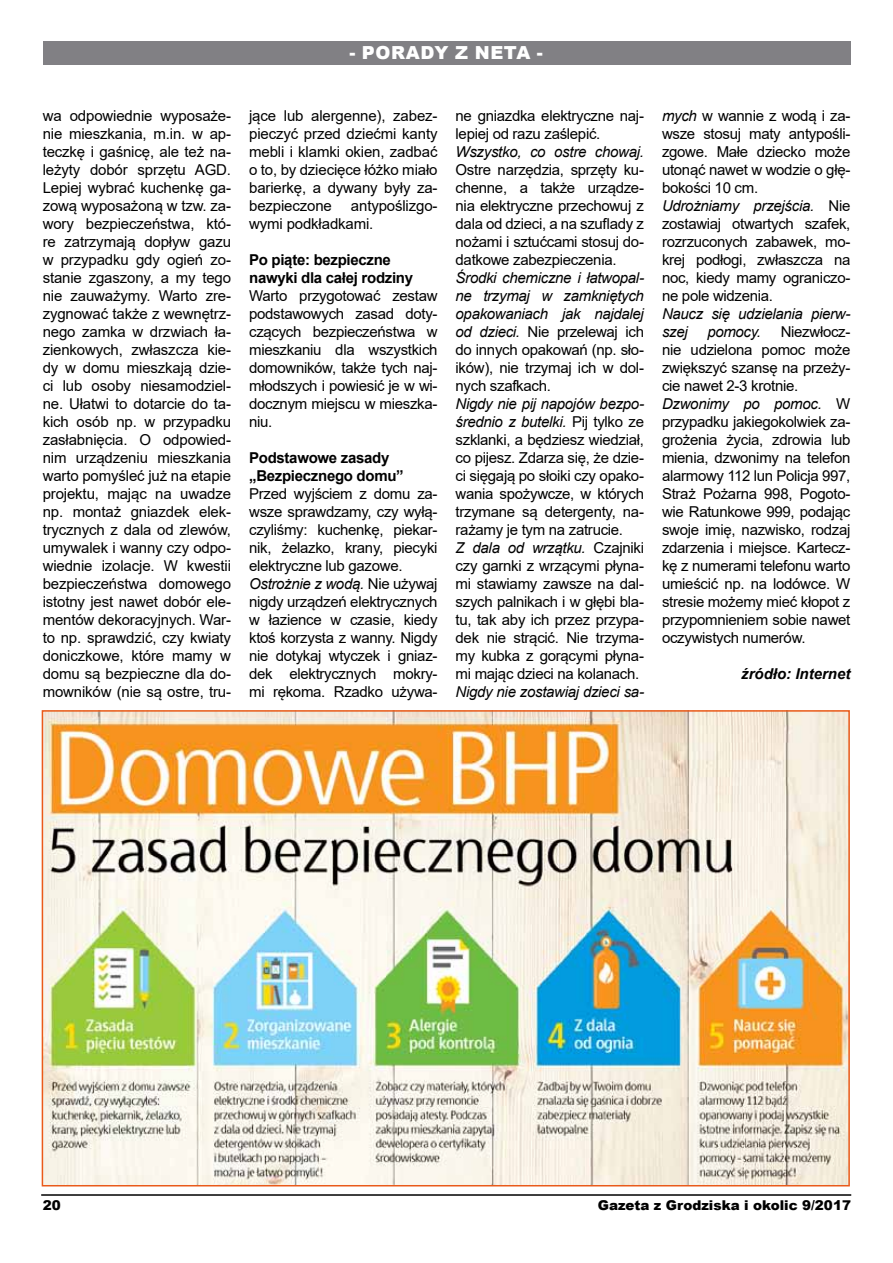
<style>
.page{position:relative;width:893px;height:1263px;background:#fff}
.page>*{position:absolute;margin:0;border:0;box-sizing:border-box;transform-origin:0 0}
.t1{font:900 18px "Arial";letter-spacing:.035em;color:#fff}
.t2{font:15px/18px "Arial";letter-spacing:-.02em;color:#000}
.t3{font:italic 15px/18px "Arial";letter-spacing:-.02em;color:#000;text-align:justify}
.t4{font:700 15px/18px "Arial";letter-spacing:-.02em;color:#000}
.t5{font:italic 700 15px "Arial";color:#000}
.t6{font:900 13.5px "Arial";color:#000}
.s1{font-style:italic}
.s2{font-style:normal}
</style>
<div class="page">
<div style="left:43px;top:42px;width:807px;height:23px;background:#818084"></div>
<hr style="left:41px;top:1194px;width:810px;height:2px;background:#000">
<img style="left:45px;top:713px;width:802px;height:470px">
<p class="t1" style="left:350px;top:39px;width:195px">- PORADY Z NETA -</p>
<p class="t2" style="left:43px;top:107px;width:190px;text-align:justify">wa odpowiednie wyposaże&shy;nie mieszkania, m.in. w ap&shy;teczkę i gaśnicę, ale też na&shy;leżyty dobór sprzętu AGD.<br>Lepiej wybrać kuchenkę ga&shy;zową wyposażoną w tzw. za&shy;wory bezpieczeństwa, któ&shy;re zatrzymają dopływ gazu w przypadku gdy ogień zo&shy;stanie zgaszony, a my tego nie zauważymy. Warto zre&shy;zygnować także z wewnętrz&shy;nego zamka w drzwiach ła&shy;zienkowych, zwłaszcza kie&shy;dy w domu mieszkają dzie&shy;ci lub osoby niesamodziel&shy;ne. Ułatwi to dotarcie do ta&shy;kich osób np. w przypadku zasłabnięcia. O odpowied&shy;nim urządzeniu mieszkania warto pomyśleć już na etapie projektu, mając na uwadze np. montaż gniazdek elek&shy;trycznych z dala od zlewów, umywalek i wanny czy odpo&shy;wiednie izolacje. W kwestii bezpieczeństwa domowego istotny jest nawet dobór ele&shy;mentów dekoracyjnych. War&shy;to np. sprawdzić, czy kwiaty doniczkowe, które mamy w domu są bezpieczne dla do&shy;mowników (nie są ostre, tru-</p>
<p class="t2" style="left:249px;top:107px;width:190px;text-align:justify">jące lub alergenne), zabez&shy;pieczyć przed dziećmi kanty mebli i klamki okien, zadbać o to, by dziecięce łóżko miało barierkę, a dywany były za&shy;bezpieczone</p>
<p class="t2" style="left:249px;top:197px;width:190px;text-indent:102px">antypoślizgo&shy;wymi podkładkami.</p>
<p class="t4" style="left:249px;top:251px;width:166px">Po piąte: bezpieczne nawyki dla całej rodziny</p>
<p class="t2" style="left:249px;top:287px;width:190px;text-align:justify">Warto przygotować zestaw podstawowych zasad doty&shy;czących bezpieczeństwa w mieszkaniu dla wszystkich domowników, także tych naj&shy;młodszych i powiesić je w wi&shy;docznym miejscu w mieszka&shy;niu.</p>
<p class="t4" style="left:249px;top:449px;width:156px">Podstawowe zasady „Bezpiecznego domu”</p>
<p class="t2" style="left:249px;top:485px;width:190px">Przed wyjściem z domu za&shy;wsze sprawdzamy, czy wyłą&shy;czyliśmy: kuchenkę, piekar&shy;nik, żelazko, krany, piecyki elektryczne lub gazowe.<br><span class="s1">Ostrożnie z wodą.</span> Nie używaj nigdy urządzeń elektrycznych w łazience w czasie, kiedy ktoś korzysta z wanny. Nigdy nie dotykaj wtyczek i gniaz&shy;dek elektrycznych mokry&shy;mi rękoma. Rzadko używa-</p>
<p class="t2" style="left:456px;top:107px;width:190px">ne gniazdka elektryczne naj&shy;lepiej od razu zaślepić.</p>
<p class="t3" style="left:456px;top:143px;width:190px">Wszystko, co ostre chowaj.</p>
<p class="t2" style="left:456px;top:161px;width:190px;text-align:justify">Ostre narzędzia, sprzęty ku&shy;chenne, a także urządze&shy;nia elektryczne przechowuj z dala od dzieci, a na szuflady z nożami i sztućcami stosuj do&shy;datkowe zabezpieczenia.</p>
<p class="t3" style="left:456px;top:269px;width:190px">Środki chemiczne i łatwopal&shy;ne trzymaj w zamkniętych opakowaniach jak najdalej od dzieci. <span class="s2">Nie przelewaj ich do innych opakowań (np. sło&shy;ików), nie trzymaj ich w dol&shy;nych szafkach.</span></p>
<p class="t2" style="left:456px;top:395px;width:190px"><span class="s1">Nigdy nie pij napojów bezpo&shy;średnio z butelki.</span> Pij tylko ze szklanki, a będziesz wiedział, co pijesz. Zdarza się, że dzie&shy;ci sięgają po słoiki czy opako&shy;wania spożywcze, w których trzymane są detergenty, na&shy;rażamy je tym na zatrucie.<br><span class="s1">Z dala od wrzątku.</span> Czajniki czy garnki z wrzącymi płyna&shy;mi stawiamy zawsze na dal&shy;szych palnikach i w głębi bla&shy;tu, tak aby ich przez przypa&shy;dek nie strącić. Nie trzyma&shy;my kubka z gorącymi płyna&shy;mi mając dzieci na kolanach.</p>
<p class="t3" style="left:456px;top:683px;width:190px">Nigdy nie zostawiaj dzieci sa-</p>
<p class="t2" style="left:662px;top:107px;width:190px"><span class="s1">mych</span> w wannie z wodą i za&shy;wsze stosuj maty antypośli&shy;zgowe. Małe dziecko może utonąć nawet w wodzie o głę&shy;bokości 10 cm.<br><span class="s1">Udrożniamy przejścia.</span> Nie zostawiaj otwartych szafek, rozrzuconych zabawek, mo&shy;krej podłogi, zwłaszcza na noc, kiedy mamy ograniczo&shy;ne pole widzenia.</p>
<p class="t3" style="left:662px;top:305px;width:190px">Naucz się udzielania pierw&shy;szej</p>
<p class="t2" style="left:662px;top:323px;width:190px;text-indent:119px">Niezwłocz&shy;nie udzielona pomoc może zwiększyć szansę na przeży&shy;cie nawet 2-3 krotnie.<br><span class="s1">Dzwonimy po pomoc.</span> W przypadku jakiegokolwiek za&shy;grożenia życia, zdrowia lub mienia, dzwonimy na telefon alarmowy 112 lun Policja 997,<br>Straż Pożarna 998, Pogoto&shy;wie Ratunkowe 999, podając swoje imię, nazwisko, rodzaj zdarzenia i miejsce. Kartecz&shy;kę z numerami telefonu warto umieścić np. na lodówce. W stresie możemy mieć kłopot z przypomnieniem sobie nawet oczywistych numerów.</p>
<p class="t5" style="left:741px;top:664px;width:111px">źródło: Internet</p>
<p class="t3" style="left:707px;top:323px;width:55px">pomocy.</p>
<p class="t6" style="left:43px;top:1195px;width:20px">20</p>
<p class="t6" style="left:598px;top:1196px;width:255px">Gazeta z Grodziska i okolic 9/2017</p>
</div>
